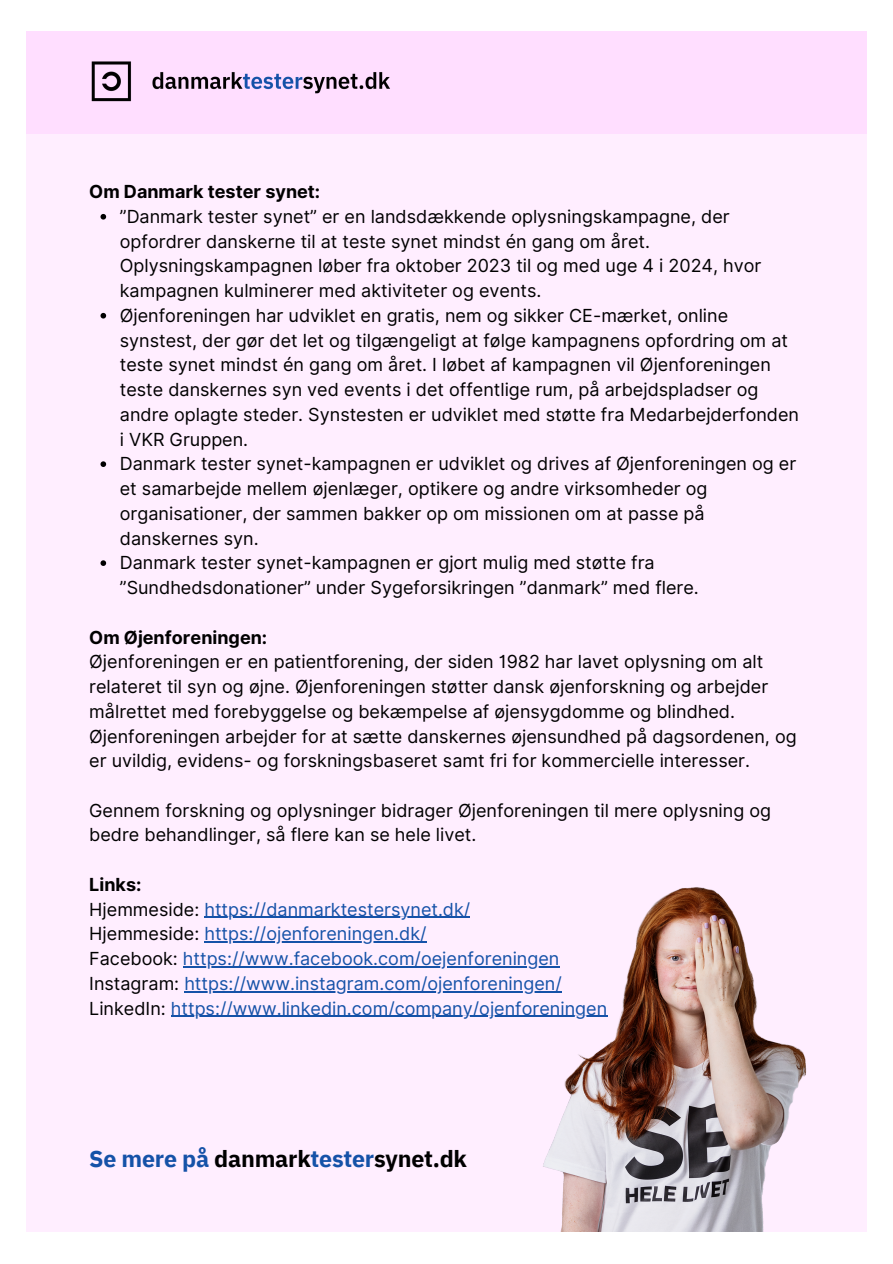
<style>
.page{position:relative;width:893px;height:1264px;background:#fff}
.page>*{position:absolute;margin:0;border:0;box-sizing:border-box;transform-origin:0 0}
.t1{font:700 23.25px "IBM Plex Sans";letter-spacing:-.01em;color:#000}
.t2{font:18px/24.8px "Inter";color:#000}
.t3{font:18px "Inter";color:#1552a8}
.t4{font:700 18px "Inter";color:#000}
.s1{color:#000}
.s2{color:#1552a8}
</style>
<div class="page">
<div style="left:26px;top:31px;width:840px;height:1200px;background:#fef"></div>
<img style="left:530px;top:887px;width:277px;height:343px">
<svg style="left:100px;top:214px;width:6px;height:5px"></svg>
<svg style="left:100px;top:313px;width:6px;height:5px"></svg>
<svg style="left:100px;top:461px;width:6px;height:6px"></svg>
<svg style="left:100px;top:560px;width:6px;height:6px"></svg>
<hr style="left:204px;top:916px;width:266px;height:1px;background:#1552a8">
<hr style="left:204px;top:941px;width:222px;height:1px;background:#1552a8">
<hr style="left:183px;top:966px;width:376px;height:1px;background:#1552a8">
<hr style="left:184px;top:991px;width:377px;height:1px;background:#1552a8">
<hr style="left:171px;top:1015px;width:436px;height:1px;background:#1552a8">
<div style="left:26px;top:31px;width:840px;height:103px;background:#ffdeff"></div>
<img style="left:91px;top:61px;width:299px;height:41px">
<p class="t4" style="left:89px;top:181px;width:232px">Om Danmark tester synet:</p>
<p class="t2" style="left:120px;top:204px;width:643px">”Danmark tester synet” er en landsdækkende oplysningskampagne, der opfordrer danskerne til at teste synet mindst én gang om året.<br>Oplysningskampagnen løber fra oktober 2023 til og med uge 4 i 2024, hvor kampagnen kulminerer med aktiviteter og events.</p>
<p class="t2" style="left:120px;top:303px;width:680px">Øjenforeningen har udviklet en gratis, nem og sikker CE-mærket, online synstest, der gør det let og tilgængeligt at følge kampagnens opfordring om at teste synet mindst én gang om året. I løbet af kampagnen vil Øjenforeningen teste danskernes syn ved events i det offentlige rum, på arbejdspladser og andre oplagte steder. Synstesten er udviklet med støtte fra Medarbejderfonden i VKR Gruppen.</p>
<p class="t2" style="left:120px;top:451px;width:678px">Danmark tester synet-kampagnen er udviklet og drives af Øjenforeningen og er et samarbejde mellem øjenlæger, optikere og andre virksomheder og organisationer, der sammen bakker op om missionen om at passe på danskernes syn.</p>
<p class="t2" style="left:120px;top:550px;width:580px">Danmark tester synet-kampagnen er gjort mulig med støtte fra ”Sundhedsdonationer” under Sygeforsikringen ”danmark” med flere.</p>
<p class="t4" style="left:89px;top:626px;width:179px">Om Øjenforeningen:</p>
<p class="t2" style="left:89px;top:649px;width:709px">Øjenforeningen er en patientforening, der siden 1982 har lavet oplysning om alt relateret til syn og øjne. Øjenforeningen støtter dansk øjenforskning og arbejder målrettet med forebyggelse og bekæmpelse af øjensygdomme og blindhed.<br>Øjenforeningen arbejder for at sætte danskernes øjensundhed på dagsordenen, og er uvildig, evidens- og forskningsbaseret samt fri for kommercielle interesser.</p>
<p class="t2" style="left:89px;top:797px;width:683px">Gennem forskning og oplysninger bidrager Øjenforeningen til mere oplysning og bedre behandlinger, så flere kan se hele livet.</p>
<p class="t4" style="left:89px;top:873px;width:54px">Links:</p>
<p class="t3" style="left:89px;top:898px;width:382px"><span class="s1">Hjemmeside:</span> https://danmarktestersynet.dk/</p>
<p class="t3" style="left:89px;top:923px;width:339px"><span class="s1">Hjemmeside:</span> https://ojenforeningen.dk/</p>
<p class="t3" style="left:89px;top:947px;width:471px"><span class="s1">Facebook:</span> https://www.facebook.com/oejenforeningen</p>
<p class="t3" style="left:89px;top:972px;width:474px"><span class="s1">Instagram:</span> https://www.instagram.com/ojenforeningen/</p>
<p class="t3" style="left:89px;top:997px;width:519px"><span class="s1">LinkedIn:</span> https://www.linkedin.com/company/ojenforeningen</p>
<p class="t1" style="left:89px;top:1143px;width:379px"><span class="s2">Se mere på</span> danmark<span class="s2">tester</span>synet.dk</p>
</div>
